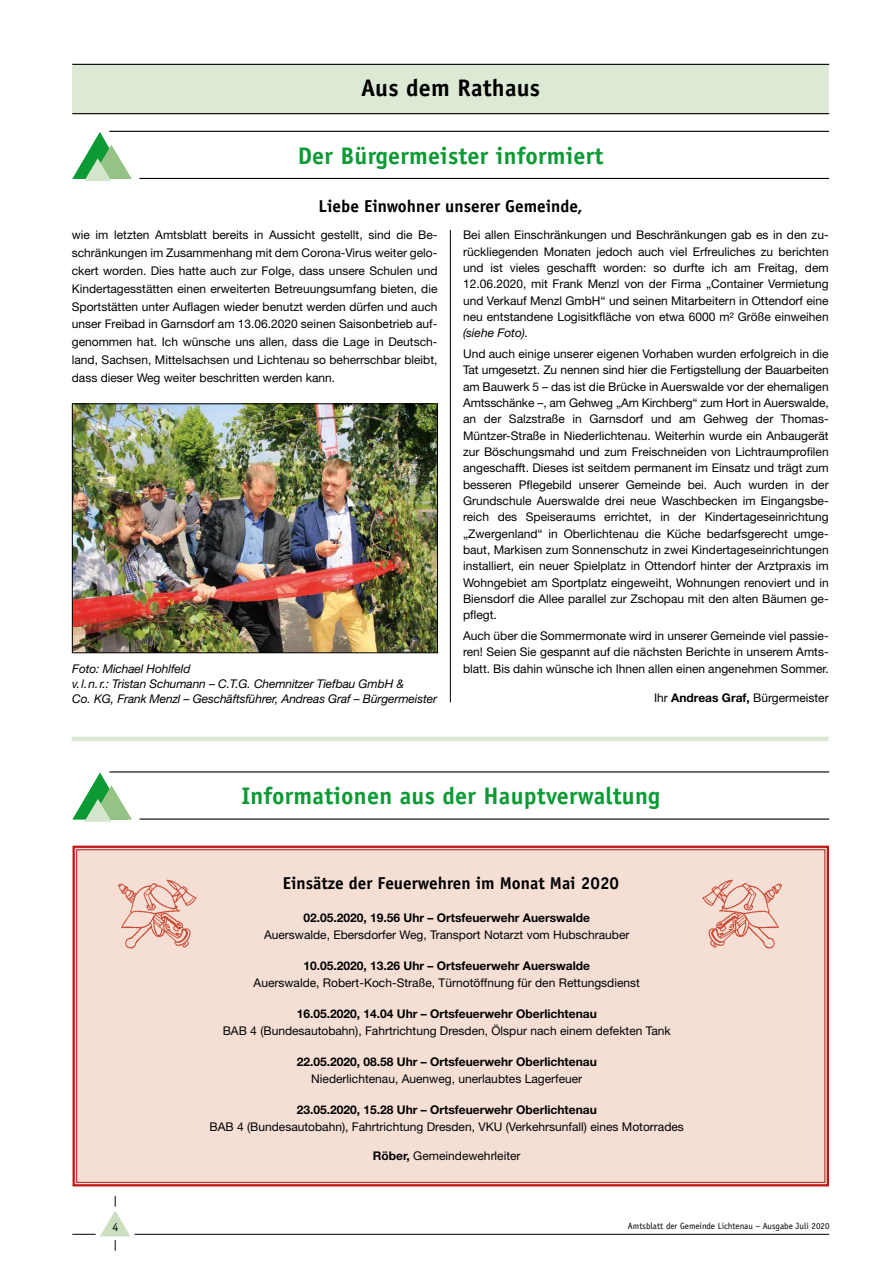
<style>
.page{position:relative;width:893px;height:1263px;background:#fff}
.page>*{position:absolute;margin:0;border:0;box-sizing:border-box;transform-origin:0 0}
.t1{font:700 24px "Officina Sans";letter-spacing:.01em;color:#0b9a33}
.t2{font:700 24px "Officina Sans";letter-spacing:.01em;color:#000}
.t3{font:700 17.25px "Officina Sans";color:#000}
.t4{font:12px/16.4px "Helvetica Neue";color:#000;text-align:justify}
.t5{font:700 12px "Helvetica Neue";color:#000}
.t6{font:italic 12px/15px "Helvetica Neue";letter-spacing:-.01em;color:#000}
.t7{font:12px "Officina Sans";color:#000}
.t8{font:9px "Officina Sans";color:#000}
.s1{font-weight:700}
</style>
<div class="page">
<hr style="left:135px;top:1234px;width:694px;height:1px;background:#000">
<svg style="left:72px;top:1196px;width:59px;height:55px"></svg>
<div style="left:72px;top:64px;width:757px;height:50px;background:#dcead5"></div>
<hr style="left:72px;top:113px;width:757px;height:1px;background:#000">
<hr style="left:72px;top:64px;width:757px;height:1px;background:#000">
<hr style="left:110px;top:771px;width:719px;height:1px;background:#000">
<hr style="left:140px;top:818px;width:689px;height:2px;background:#000">
<svg style="left:72px;top:772px;width:60px;height:50px"></svg>
<hr style="left:450px;top:230px;width:1px;height:472px;background:#000">
<hr style="left:109px;top:131px;width:720px;height:1px;background:#000">
<hr style="left:139px;top:178px;width:690px;height:1px;background:#000">
<svg style="left:72px;top:132px;width:60px;height:49px"></svg>
<img style="left:74px;top:406px;width:362px;height:245px">
<div style="left:72px;top:404px;width:366px;height:249px;border:1px solid #000"></div>
<hr style="left:72px;top:737px;width:757px;height:4px;background:#dcead5">
<div style="left:72px;top:845px;width:757px;height:342px;background:#f5dfd5"></div>
<img style="left:703px;top:879px;width:78px;height:70px">
<img style="left:118px;top:879px;width:79px;height:70px">
<h1 class="t2" style="left:361px;top:73px;width:180px">Aus dem Rathaus</h1>
<h1 class="t1" style="left:298px;top:140px;width:307px">Der Bürgermeister informiert</h1>
<h2 class="t3" style="left:318px;top:195px;width:266px">Liebe Einwohner unserer Gemeinde,</h2>
<p class="t4" style="left:72px;top:226px;width:367px;line-height:17.9px">wie im letzten Amtsblatt bereits in Aussicht gestellt, sind die Be&shy;schränkungen im Zusammenhang mit dem Corona-Virus weiter gelo&shy;ckert worden. Dies hatte auch zur Folge, dass unsere Schulen und Kindertagesstätten einen erweiterten Betreuungsumfang bieten, die Sportstätten unter Auflagen wieder benutzt werden dürfen und auch unser Freibad in Garnsdorf am 13.06.2020 seinen Saisonbetrieb auf&shy;genommen hat. Ich wünsche uns allen, dass die Lage in Deutsch&shy;land, Sachsen, Mittelsachsen und Lichtenau so beherrschbar bleibt, dass dieser Weg weiter beschritten werden kann.</p>
<p class="t4" style="left:463px;top:227px;width:367px">Bei allen Einschränkungen und Beschränkungen gab es in den zu&shy;rückliegenden Monaten jedoch auch viel Erfreuliches zu berichten und ist vieles geschafft worden: so durfte ich am Freitag, dem 12.06.2020, mit Frank Menzl von der Firma „Container Vermietung und Verkauf Menzl GmbH“ und seinen Mitarbeitern in Ottendorf eine neu entstandene Logisitkfläche von etwa 6000 m² Größe einweihen</p>
<p class="t6" style="left:463px;top:325px;width:67px">(siehe Foto).</p>
<p class="t4" style="left:463px;top:345px;width:367px">Und auch einige unserer eigenen Vorhaben wurden erfolgreich in die Tat umgesetzt. Zu nennen sind hier die Fertigstellung der Bauarbeiten am Bauwerk 5 – das ist die Brücke in Auerswalde vor der ehemaligen Amtsschänke –, am Gehweg „Am Kirchberg“ zum Hort in Auerswalde, an der Salzstraße in Garnsdorf und am Gehweg der Thomas-Müntzer-Straße in Niederlichtenau. Weiterhin wurde ein Anbaugerät zur Böschungsmahd und zum Freischneiden von Lichtraumprofilen angeschafft. Dieses ist seitdem permanent im Einsatz und trägt zum besseren Pflegebild unserer Gemeinde bei. Auch wurden in der Grundschule Auerswalde drei neue Waschbecken im Eingangsbe&shy;reich des Speiseraums errichtet, in der Kindertageseinrichtung „Zwergenland“ in Oberlichtenau die Küche bedarfsgerecht umge&shy;baut, Markisen zum Sonnenschutz in zwei Kindertageseinrichtungen installiert, ein neuer Spielplatz in Ottendorf hinter der Arztpraxis im Wohngebiet am Sportplatz eingeweiht, Wohnungen renoviert und in Biensdorf die Allee parallel zur Zschopau mit den alten Bäumen ge&shy;pflegt.</p>
<p class="t4" style="left:463px;top:627px;width:367px">Auch über die Sommermonate wird in unserer Gemeinde viel passie&shy;ren! Seien Sie gespannt auf die nächsten Berichte in unserem Amts&shy;blatt. Bis dahin wünsche ich Ihnen allen einen angenehmen Sommer.</p>
<p class="t4" style="left:654px;top:689px;width:176px">Ihr <span class="s1">Andreas Graf,</span> Bürgermeister</p>
<p class="t6" style="left:72px;top:661px;width:366px">Foto: Michael Hohlfeld<br>v.l.n.r.: Tristan Schumann – C.T.G. Chemnitzer Tiefbau GmbH &amp;<br>Co. KG, Frank Menzl – Geschäftsführer, Andreas Graf – Bürgermeister</p>
<h1 class="t1" style="left:241px;top:781px;width:420px">Informationen aus der Hauptverwaltung</h1>
<h2 class="t3" style="left:283px;top:873px;width:338px">Einsätze der Feuerwehren im Monat Mai 2020</h2>
<p class="t5" style="left:303px;top:911px;width:288px">02.05.2020, 19.56 Uhr – Ortsfeuerwehr Auerswalde</p>
<p class="t4" style="left:264px;top:926px;width:367px">Auerswalde, Ebersdorfer Weg, Transport Notarzt vom Hubschrauber</p>
<p class="t5" style="left:303px;top:959px;width:288px">10.05.2020, 13.26 Uhr – Ortsfeuerwehr Auerswalde</p>
<p class="t4" style="left:254px;top:974px;width:388px">Auerswalde, Robert-Koch-Straße, Türnotöffnung für den Rettungsdienst</p>
<p class="t5" style="left:297px;top:1006px;width:302px">16.05.2020, 14.04 Uhr – Ortsfeuerwehr Oberlichtenau</p>
<p class="t4" style="left:223px;top:1022px;width:449px">BAB 4 (Bundesautobahn), Fahrtrichtung Dresden, Ölspur nach einem defekten Tank</p>
<p class="t5" style="left:297px;top:1054px;width:302px">22.05.2020, 08.58 Uhr – Ortsfeuerwehr Oberlichtenau</p>
<p class="t4" style="left:311px;top:1070px;width:272px">Niederlichtenau, Auenweg, unerlaubtes Lagerfeuer</p>
<p class="t5" style="left:297px;top:1102px;width:302px">23.05.2020, 15.28 Uhr – Ortsfeuerwehr Oberlichtenau</p>
<p class="t4" style="left:210px;top:1118px;width:476px">BAB 4 (Bundesautobahn), Fahrtrichtung Dresden, VKU (Verkehrsunfall) eines Motorrades</p>
<p class="t4" style="left:373px;top:1147px;width:149px"><span class="s1">Röber,</span> Gemeindewehrleiter</p>
<p class="t7" style="left:112px;top:1220px;width:7px">4</p>
<p class="t8" style="left:628px;top:1220px;width:203px">Amtsblatt der Gemeinde Lichtenau – Ausgabe Juli 2020</p>
</div>
